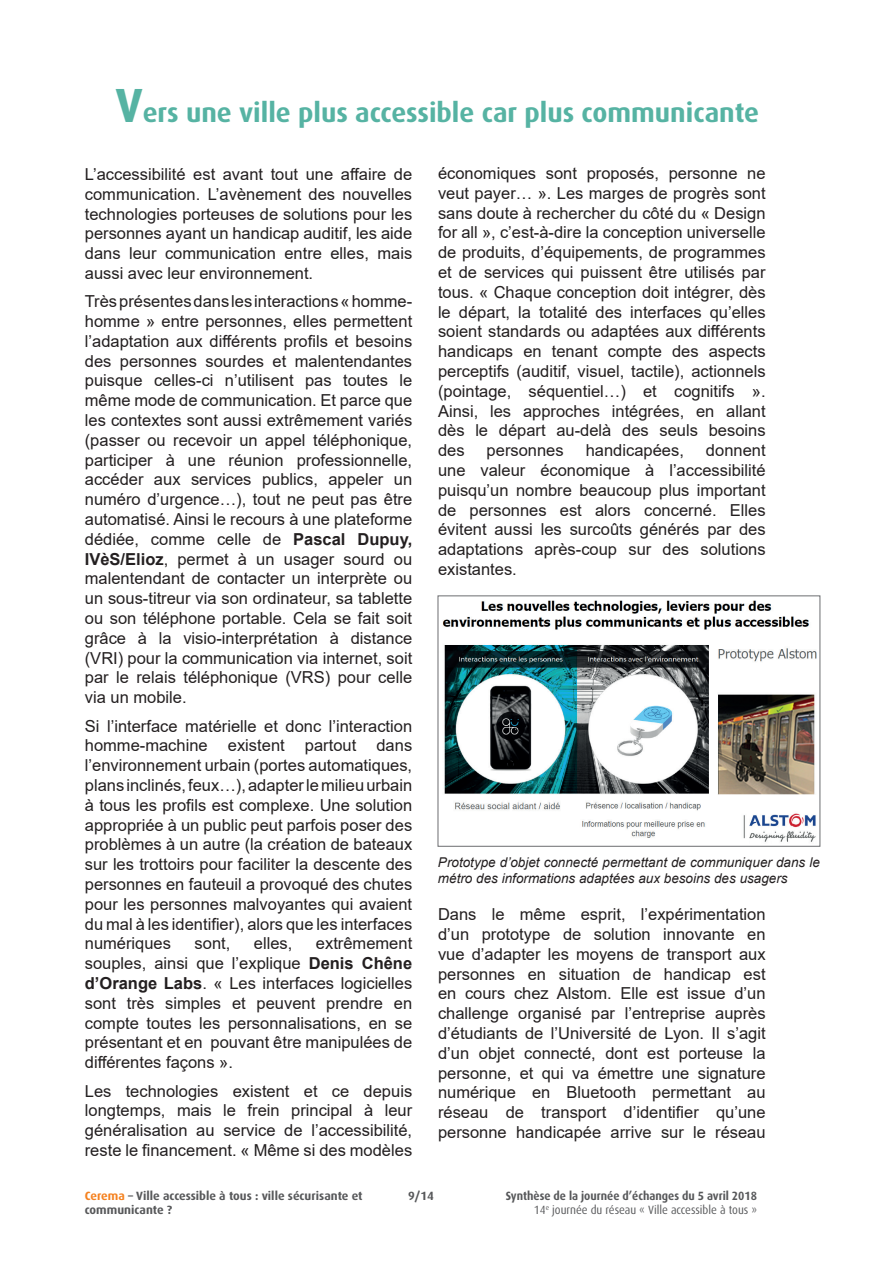
<style>
.page{position:relative;width:893px;height:1263px;background:#fff}
.page>*{position:absolute;margin:0;border:0;box-sizing:border-box;transform-origin:0 0}
.t1{font:700 27px "Dax OT";color:#56b3a3}
.t2{font:16.5px/19.8px "Arial";color:#231f20;text-align:justify}
.t3{font:italic 13.5px/16.2px "Arial";color:#231f20}
.t4{font:700 12px/14.4px "Dax OT";color:#57585a;text-align:right;scale:.93 1}
.t5{font:700 12px/14.4px "Dax OT";color:#57585a}
.s1{font-size:48px}
.s2{font-weight:700}
.s3{color:#f58220}
.s4{font-weight:400}
</style>
<div class="page">
<img style="left:442px;top:600px;width:375px;height:242px">
<div style="left:438px;top:595px;width:382px;height:252px;border:1px solid #6c6d70"></div>
<h1 class="t1" style="left:115px;top:97px;width:645px"><span class="s1">V</span>ers une ville plus accessible car plus communicante</h1>
<p class="t2" style="left:85px;top:164px;width:329px">L’accessibilité est avant tout une affaire de communication. L’avènement des nouvelles technologies porteuses de solutions pour les personnes ayant un handicap auditif, les aide dans leur communication entre elles, mais aussi avec leur environnement.</p>
<p class="t2" style="left:85px;top:291px;width:329px">Très présentes dans les interactions «homme&shy;homme » entre personnes, elles permettent l’adaptation aux différents profils et besoins des personnes sourdes et malentendantes puisque celles-ci n’utilisent pas toutes le même mode de communication. Et parce que les contextes sont aussi extrêmement variés (passer ou recevoir un appel téléphonique, participer à une réunion professionnelle, accéder aux services publics, appeler un numéro d’urgence…), tout ne peut pas être automatisé. Ainsi le recours à une plateforme dédiée, comme celle de <span class="s2">Pascal Dupuy, IVèS/Elioz</span>, permet à un usager sourd ou malentendant de contacter un interprète ou un sous-titreur via son ordinateur, sa tablette ou son téléphone portable. Cela se fait soit grâce à la visio-interprétation à distance (VRI) pour la communication via internet, soit par le relais téléphonique (VRS) pour celle via un mobile.</p>
<p class="t2" style="left:85px;top:716px;width:329px">Si l’interface matérielle et donc l’interaction homme-machine existent partout dans l’environnement urbain (portes automatiques, plans inclinés, feux…), adapter le milieu urbain à tous les profils est complexe. Une solution appropriée à un public peut parfois poser des problèmes à un autre (la création de bateaux sur les trottoirs pour faciliter la descente des personnes en fauteuil a provoqué des chutes pour les personnes malvoyantes qui avaient du mal à les identifier), alors que les interfaces numériques</p>
<p class="t2" style="left:85px;top:933px;width:329px;text-indent:231px">extrêmement souples, ainsi que l’explique <span class="s2">Denis Chêne d’Orange Labs</span>. « Les interfaces logicielles sont très simples et peuvent prendre en compte toutes les personnalisations, en se présentant et en pouvant être manipulées de différentes façons ».</p>
<p class="t2" style="left:85px;top:1081px;width:329px">Les technologies existent et ce depuis longtemps, mais le frein principal à leur généralisation au service de l’accessibilité, reste le financement. « Même si des modèles</p>
<p class="t2" style="left:195px;top:933px;width:37px">sont,</p>
<p class="t2" style="left:254px;top:933px;width:40px">elles,</p>
<p class="t2" style="left:438px;top:163px;width:329px">économiques sont proposés, personne ne veut payer… ». Les marges de progrès sont sans doute à rechercher du côté du « Design for all », c’est-à-dire la conception universelle de produits, d’équipements, de programmes et de services qui puissent être utilisés par tous. « Chaque conception doit intégrer, dès le départ, la totalité des interfaces qu’elles soient standards ou adaptées aux différents handicaps en tenant compte des aspects perceptifs (auditif, visuel, tactile), actionnels (pointage, séquentiel…) et cognitifs ».<br>Ainsi, les approches intégrées, en allant dès le départ au-delà des seuls besoins des</p>
<p class="t2" style="left:487px;top:440px;width:79px">personnes</p>
<p class="t2" style="left:586px;top:440px;width:100px">handicapées,</p>
<p class="t2" style="left:438px;top:440px;width:329px;text-indent:268px">donnent une valeur économique à l’accessibilité puisqu’un nombre beaucoup plus important de personnes est alors concerné. Elles évitent aussi les surcoûts générés par des adaptations après-coup sur des solutions existantes.</p>
<p class="t3" style="left:438px;top:854px;width:383px">Prototype d’objet connecté permettant de communiquer dans le métro des informations adaptées aux besoins des usagers</p>
<p class="t2" style="left:438px;top:904px;width:329px">Dans le même esprit, l’expérimentation d’un prototype de solution innovante en vue d’adapter les moyens de transport aux personnes en situation de handicap est en cours chez Alstom. Elle est issue d’un challenge organisé par l’entreprise auprès d’étudiants de l’Université de Lyon. Il s’agit d’un objet connecté, dont est porteuse la personne, et qui va émettre une signature numérique en Bluetooth permettant au réseau de transport d’identifier qu’une personne handicapée arrive sur le réseau</p>
<p class="t5" style="left:408px;top:1188px;width:27px">9/14</p>
<p class="t5" style="left:85px;top:1188px;width:279px"><span class="s3">Cerema</span> – Ville accessible à tous : ville sécurisante et communicante ?</p>
<p class="t4" style="left:506px;top:1188px;width:272px">Synthèse de la journée d’échanges du 5 avril 2018<br><span class="s4">14</span><sup>e</sup> <span class="s4">journée du réseau « Ville accessible à tous »</span></p>
</div>
